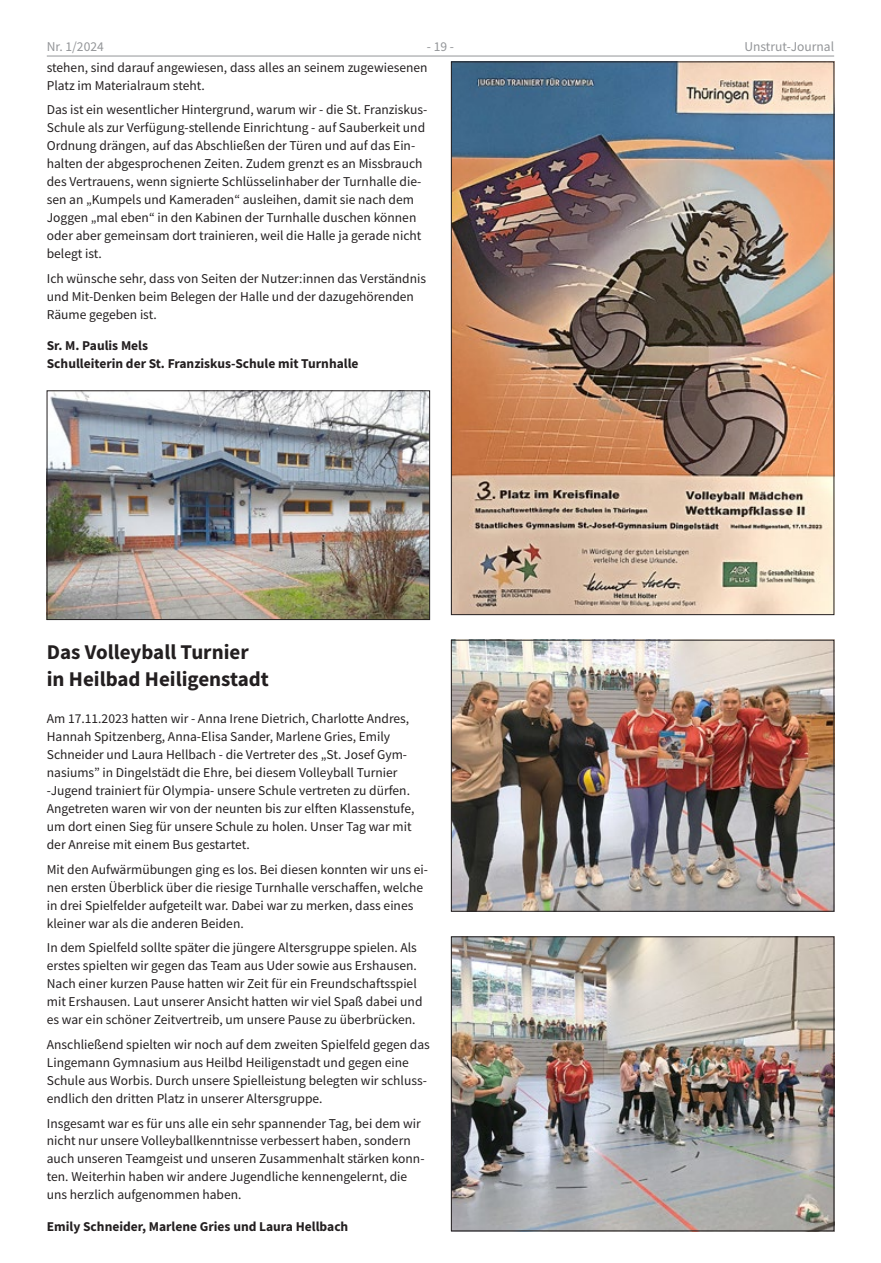
<style>
.page{position:relative;width:881px;height:1263px;background:#fff}
.page>*{position:absolute;margin:0;border:0;box-sizing:border-box;transform-origin:0 0}
.Überschrift{font:700 21px/26.8px "Source Sans Pro";color:#231f20}
.t1{font:13.5px/18px "Source Sans Pro";color:#231f20}
.t2{font:700 13.5px "Source Sans Pro";color:#231f20}
.t3{font:13.5px "Source Sans Pro";color:#939598}
</style>
<div class="page">
<hr style="left:47px;top:56px;width:786px;height:1px;background:#939598">
<img style="left:453px;top:64px;width:378px;height:549px">
<img style="left:453px;top:642px;width:378px;height:267px">
<div style="left:451px;top:640px;width:382px;height:271px;border:1px solid #231f20"></div>
<img style="left:453px;top:938px;width:378px;height:291px">
<div style="left:451px;top:936px;width:382px;height:295px;border:1px solid #231f20"></div>
<img style="left:49px;top:393px;width:378px;height:225px">
<div style="left:47px;top:391px;width:382px;height:229px;border:1px solid #231f20"></div>
<p class="t3" style="left:47px;top:37px;width:58px">Nr. 1/2024</p>
<p class="t3" style="left:426px;top:37px;width:29px">- 19 -</p>
<p class="t3" style="left:744px;top:37px;width:91px">Unstrut-Journal</p>
<p class="t1" style="left:47px;top:58px;width:382px">stehen, sind darauf angewiesen, dass alles an seinem zugewiesenen<br>Platz im Materialraum steht.</p>
<p class="t1" style="left:47px;top:101px;width:382px">Das ist ein wesentlicher Hintergrund, warum wir - die St. Franziskus-Schule als zur Verfügung-stellende Einrichtung - auf Sauberkeit und Ordnung drängen, auf das Abschließen der Türen und auf das Ein&shy;halten der abgesprochenen Zeiten. Zudem grenzt es an Missbrauch des Vertrauens, wenn signierte Schlüsselinhaber der Turnhalle die&shy;sen an „Kumpels und Kameraden“ ausleihen, damit sie nach dem Joggen „mal eben“ in den Kabinen der Turnhalle duschen können oder aber gemeinsam dort trainieren, weil die Halle ja gerade nicht belegt ist.</p>
<p class="t1" style="left:47px;top:269px;width:380px">Ich wünsche sehr, dass von Seiten der Nutzer:innen das Verständnis und Mit-Denken beim Belegen der Halle und der dazugehörenden<br>Räume gegeben ist.</p>
<p class="t2" style="left:47px;top:337px;width:103px">Sr. M. Paulis Mels</p>
<p class="t2" style="left:47px;top:354px;width:313px">Schulleiterin der St. Franziskus-Schule mit Turnhalle</p>
<p class="Überschrift" style="left:47px;top:639px;width:223px">Das Volleyball Turnier in Heilbad Heiligenstadt</p>
<p class="t1" style="left:47px;top:710px;width:369px">Am 17.11.2023 hatten wir - Anna Irene Dietrich, Charlotte Andres, Hannah Spitzenberg, Anna-Elisa Sander, Marlene Gries, Emily Schneider und Laura Hellbach - die Vertreter des „St. Josef Gym&shy;nasiums” in Dingelstädt die Ehre, bei diesem Volleyball Turnier -Jugend trainiert für Olympia- unsere Schule vertreten zu dürfen.<br>Angetreten waren wir von der neunten bis zur elften Klassenstufe, um dort einen Sieg für unsere Schule zu holen. Unser Tag war mit der Anreise mit einem Bus gestartet.</p>
<p class="t1" style="left:47px;top:860px;width:382px">Mit den Aufwärmübungen ging es los. Bei diesen konnten wir uns ei&shy;nen ersten Überblick über die riesige Turnhalle verschaffen, welche in drei Spielfelder aufgeteilt war. Dabei war zu merken, dass eines kleiner war als die anderen Beiden.</p>
<p class="t1" style="left:47px;top:939px;width:377px">In dem Spielfeld sollte später die jüngere Altersgruppe spielen. Als erstes spielten wir gegen das Team aus Uder sowie aus Ershausen.<br>Nach einer kurzen Pause hatten wir Zeit für ein Freundschaftsspiel mit Ershausen. Laut unserer Ansicht hatten wir viel Spaß dabei und es war ein schöner Zeitvertreib, um unsere Pause zu überbrücken.</p>
<p class="t1" style="left:47px;top:1035px;width:384px">Anschließend spielten wir noch auf dem zweiten Spielfeld gegen das Lingemann Gymnasium aus Heilbd Heiligenstadt und gegen eine Schule aus Worbis. Durch unsere Spielleistung belegten wir schluss&shy;endlich den dritten Platz in unserer Altersgruppe.</p>
<p class="t1" style="left:47px;top:1114px;width:379px">Insgesamt war es für uns alle ein sehr spannender Tag, bei dem wir nicht nur unsere Volleyballkenntnisse verbessert haben, sondern auch unseren Teamgeist und unseren Zusammenhalt stärken konn&shy;ten. Weiterhin haben wir andere Jugendliche kennengelernt, die uns herzlich aufgenommen haben.</p>
<p class="t2" style="left:47px;top:1217px;width:303px">Emily Schneider, Marlene Gries und Laura Hellbach</p>
</div>
